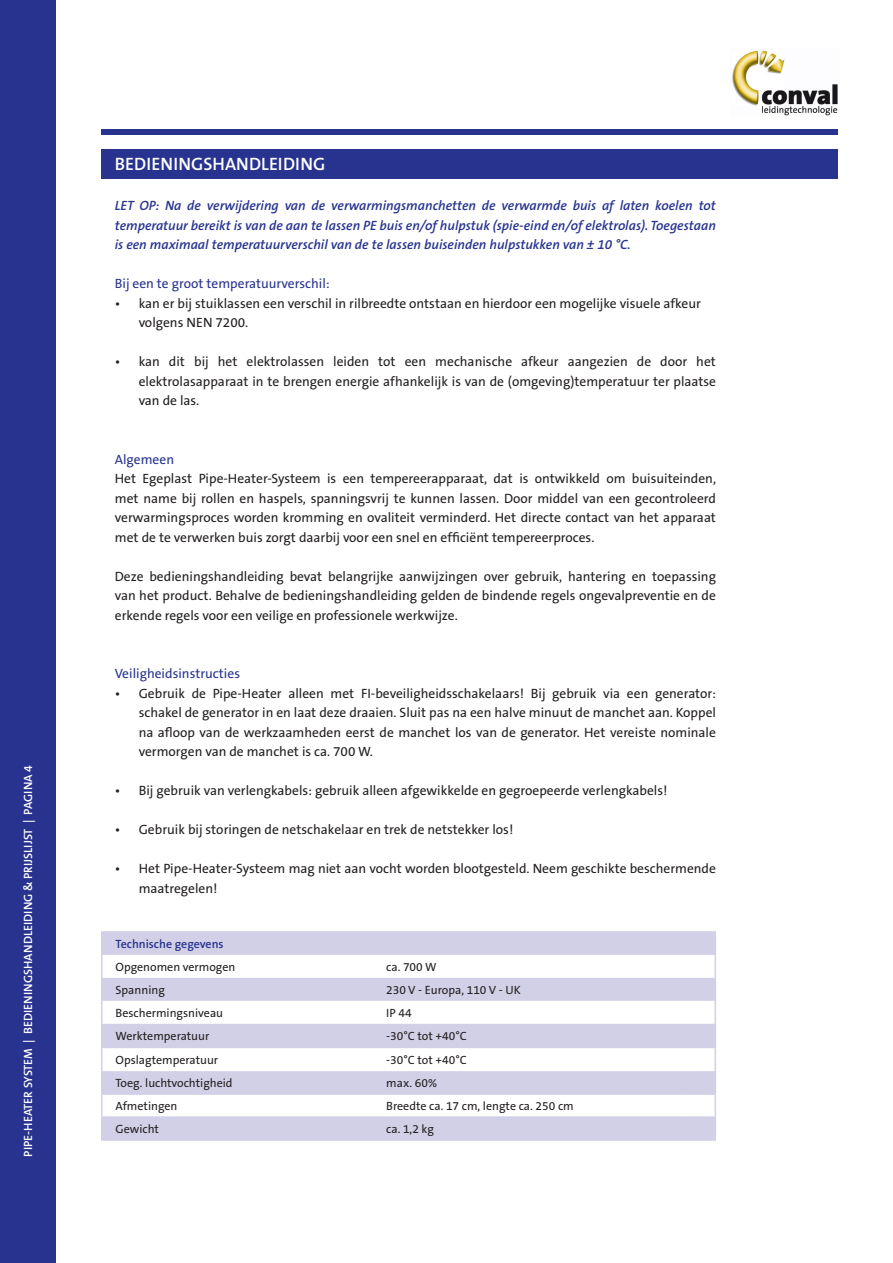
<style>
.page{position:relative;width:893px;height:1263px;background:#fff}
.page>*{position:absolute;margin:0;border:0;box-sizing:border-box;transform-origin:0 0}
.t1{font:600 18px "The Sans B6";color:#fff}
.t2{font:13.5px/19.5px "The Sans B5 Plain";color:#231f20;text-align:justify}
.t3{font:italic 600 13.5px/19.5px "The Sans B6";color:#27338f;text-align:justify}
.t4{font:13.5px "The Sans B5 Plain";color:#27338f}
.t5{font:12px "The Sans B5 Plain";color:#231f20}
.t6{font:600 12px "The Sans B6";color:#fff}
.t7{font:600 12px "The Sans B6";color:#27338f}
</style>
<div class="page">
<div style="left:101px;top:149px;width:737px;height:30px;background:#27338f"></div>
<div style="left:101px;top:129px;width:737px;height:5px;background:#27338f"></div>
<img style="left:732px;top:50px;width:106px;height:66px">
<div style="left:0;top:0;width:55px;height:1263px;background:#27338f"></div>
<svg style="left:115px;top:933px;width:600px;height:206px;fill:#d2d0e7"></svg>
<hr style="left:115px;top:931px;width:270px;height:2px;background:#d2d0e7">
<hr style="left:385px;top:931px;width:299px;height:2px;background:#d2d0e7">
<hr style="left:684px;top:931px;width:32px;height:2px;background:#d2d0e7">
<hr style="left:115px;top:1093px;width:270px;height:2px;background:#d2d0e7">
<hr style="left:385px;top:1093px;width:299px;height:2px;background:#d2d0e7">
<hr style="left:684px;top:1093px;width:32px;height:2px;background:#d2d0e7">
<hr style="left:115px;top:1116px;width:270px;height:2px;background:#d2d0e7">
<hr style="left:385px;top:1116px;width:299px;height:2px;background:#d2d0e7">
<hr style="left:684px;top:1116px;width:32px;height:2px;background:#d2d0e7">
<svg style="left:715px;top:933px;width:1px;height:206px"></svg>
<svg style="left:101px;top:931px;width:14px;height:210px"></svg>
<hr style="left:115px;top:1139px;width:270px;height:2px;background:#d2d0e7">
<hr style="left:385px;top:1139px;width:299px;height:2px;background:#d2d0e7">
<hr style="left:684px;top:1139px;width:32px;height:2px;background:#d2d0e7">
<p class="t6" style="left:22px;top:1157px;width:393px;rotate:-90deg">PIPE-HEATER SYSTEM | BEDIENINGSHANDLEIDING &amp; PRIJSLIJST | PAGINA 4</p>
<p class="t1" style="left:115px;top:155px;width:212px">BEDIENINGSHANDLEIDING</p>
<p class="t3" style="left:115px;top:196px;width:603px">LET OP: Na de verwijdering van de verwarmingsmanchetten de verwarmde buis af laten koelen tot temperatuur bereikt is van de aan te lassen PE buis en/of hulpstuk (spie-eind en/of elektrolas). Toegestaan is een maximaal temperatuurverschil van de te lassen buiseinden hulpstukken van ± 10 °C.</p>
<p class="t4" style="left:115px;top:276px;width:217px">Bij een te groot temperatuurverschil:</p>
<p class="t2" style="left:115px;top:294px;width:7px">•</p>
<p class="t2" style="left:139px;top:294px;width:564px">kan er bij stuiklassen een verschil in rilbreedte ontstaan en hierdoor een mogelijke visuele afkeur volgens NEN 7200.</p>
<p class="t2" style="left:139px;top:352px;width:579px">kan dit bij het elektrolassen leiden tot een mechanische afkeur aangezien de door het elektrolasapparaat in te brengen energie afhankelijk is van de (omgeving)temperatuur ter plaatse van de las.</p>
<p class="t2" style="left:115px;top:352px;width:7px">•</p>
<p class="t4" style="left:115px;top:452px;width:61px">Algemeen</p>
<p class="t2" style="left:115px;top:469px;width:603px">Het Egeplast Pipe-Heater-Systeem is een tempereerapparaat, dat is ontwikkeld om buisuiteinden, met name bij rollen en haspels, spanningsvrij te kunnen lassen. Door middel van een gecontroleerd verwarmingsproces worden kromming en ovaliteit verminderd. Het directe contact van het apparaat met de te verwerken buis zorgt daarbij voor een snel en efficiënt tempereerproces.</p>
<p class="t2" style="left:115px;top:567px;width:603px">Deze bedieningshandleiding bevat belangrijke aanwijzingen over gebruik, hantering en toepassing van het product. Behalve de bedieningshandleiding gelden de bindende regels ongevalpreventie en de erkende regels voor een veilige en professionele werkwijze.</p>
<p class="t4" style="left:115px;top:666px;width:127px">Veiligheidsinstructies</p>
<p class="t2" style="left:115px;top:684px;width:7px">•</p>
<p class="t2" style="left:139px;top:684px;width:579px">Gebruik de Pipe-Heater alleen met FI-beveiligheidsschakelaars! Bij gebruik via een generator: schakel de generator in en laat deze draaien. Sluit pas na een halve minuut de manchet aan. Koppel na afloop van de werkzaamheden eerst de manchet los van de generator. Het vereiste nominale vermorgen van de manchet is ca. 700 W.</p>
<p class="t2" style="left:139px;top:781px;width:530px">Bij gebruik van verlengkabels: gebruik alleen afgewikkelde en gegroepeerde verlengkabels!</p>
<p class="t2" style="left:139px;top:820px;width:376px">Gebruik bij storingen de netschakelaar en trek de netstekker los!</p>
<p class="t2" style="left:139px;top:859px;width:579px">Het Pipe-Heater-Systeem mag niet aan vocht worden blootgesteld. Neem geschikte beschermende maatregelen!</p>
<p class="t2" style="left:115px;top:781px;width:7px">•</p>
<p class="t2" style="left:115px;top:820px;width:7px">•</p>
<p class="t2" style="left:115px;top:859px;width:7px">•</p>
<p class="t7" style="left:116px;top:937px;width:110px">Technische gegevens</p>
<p class="t5" style="left:116px;top:960px;width:121px">Opgenomen vermogen</p>
<p class="t5" style="left:386px;top:960px;width:52px">ca. 700 W</p>
<p class="t5" style="left:116px;top:983px;width:51px">Spanning</p>
<p class="t5" style="left:386px;top:983px;width:136px">230 V - Europa, 110 V - UK</p>
<p class="t5" style="left:116px;top:1006px;width:109px">Beschermingsniveau</p>
<p class="t5" style="left:386px;top:1006px;width:27px">IP 44</p>
<p class="t5" style="left:116px;top:1030px;width:95px">Werktemperatuur</p>
<p class="t5" style="left:386px;top:1030px;width:82px">-30°C tot +40°C</p>
<p class="t5" style="left:116px;top:1053px;width:104px">Opslagtemperatuur</p>
<p class="t5" style="left:386px;top:1053px;width:82px">-30°C tot +40°C</p>
<p class="t5" style="left:116px;top:1076px;width:119px">Toeg. luchtvochtigheid</p>
<p class="t5" style="left:386px;top:1076px;width:52px">max. 60%</p>
<p class="t5" style="left:116px;top:1099px;width:63px">Afmetingen</p>
<p class="t5" style="left:386px;top:1099px;width:189px">Breedte ca. 17 cm, lengte ca. 250 cm</p>
<p class="t5" style="left:116px;top:1122px;width:45px">Gewicht</p>
<p class="t5" style="left:386px;top:1122px;width:49px">ca. 1,2 kg</p>
</div>
